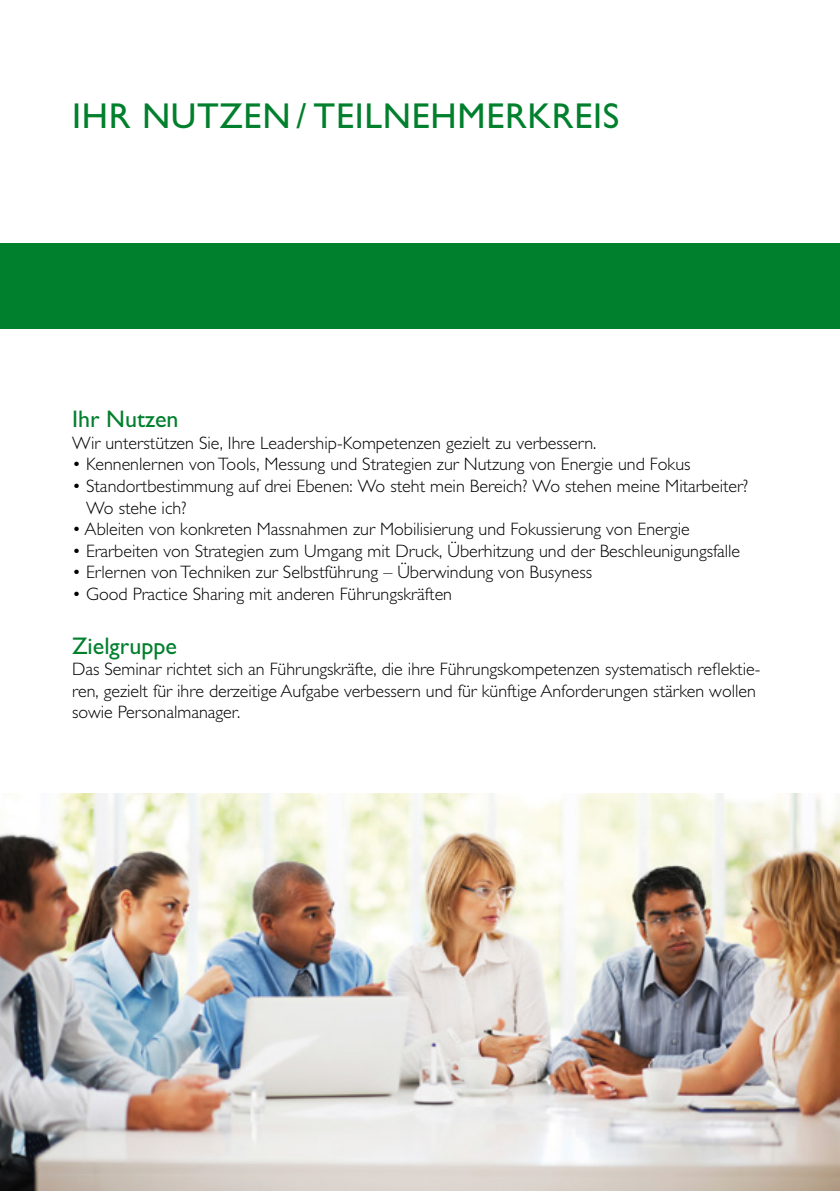
<style>
.page{position:relative;width:840px;height:1191px;background:#fff}
.page>*{position:absolute;margin:0;border:0;box-sizing:border-box;transform-origin:0 0}
.Top_Green_Titles{font:36px "Gill Alt One";letter-spacing:.02em;color:#007f2d}
.Body_Green_Titles{font:24px "Gill Alt One";color:#007f2d}
.Basic_Black{font:300 18px/21.6px "Gill Alt One";color:#000}
</style>
<div class="page">
<div style="left:0;top:244px;width:839px;height:85px;background:#007f2d"></div>
<img style="left:0;top:794px;width:839px;height:397px">
<p class="Top_Green_Titles" style="left:72px;top:95px;width:548px">IHR NUTZEN / TEILNEHMERKREIS</p>
<p class="Body_Green_Titles" style="left:72px;top:405px;width:108px">Ihr Nutzen</p>
<p class="Basic_Black" style="left:72px;top:432px;width:525px">Wir unterstützen Sie, Ihre Leadership-Kompetenzen gezielt zu verbessern.</p>
<p class="Basic_Black" style="left:72px;top:453px;width:619px">• Kennenlernen von Tools, Messung und Strategien zur Nutzung von Energie und Fokus</p>
<p class="Basic_Black" style="left:86px;top:475px;width:663px;text-indent:-14px">• Standortbestimmung auf drei Ebenen: Wo steht mein Bereich? Wo stehen meine Mitarbeiter?<br>Wo stehe ich?</p>
<p class="Basic_Black" style="left:72px;top:518px;width:619px">• Ableiten von konkreten Massnahmen zur Mobilisierung und Fokussierung von Energie</p>
<p class="Basic_Black" style="left:72px;top:540px;width:669px">• Erarbeiten von Strategien zum Umgang mit Druck, Überhitzung und der Beschleunigungsfalle</p>
<p class="Basic_Black" style="left:72px;top:561px;width:521px">• Erlernen von Techniken zur Selbstführung – Überwindung von Busyness</p>
<p class="Basic_Black" style="left:72px;top:583px;width:381px">• Good Practice Sharing mit anderen Führungskräften</p>
<p class="Body_Green_Titles" style="left:72px;top:631px;width:106px">Zielgruppe</p>
<p class="Basic_Black" style="left:72px;top:658px;width:689px">Das Seminar richtet sich an Führungskräfte, die ihre Führungskompetenzen systematisch reflektie&shy;ren, gezielt für ihre derzeitige Aufgabe verbessern und für künftige Anforderungen stärken wollen sowie Personalmanager.</p>
</div>
